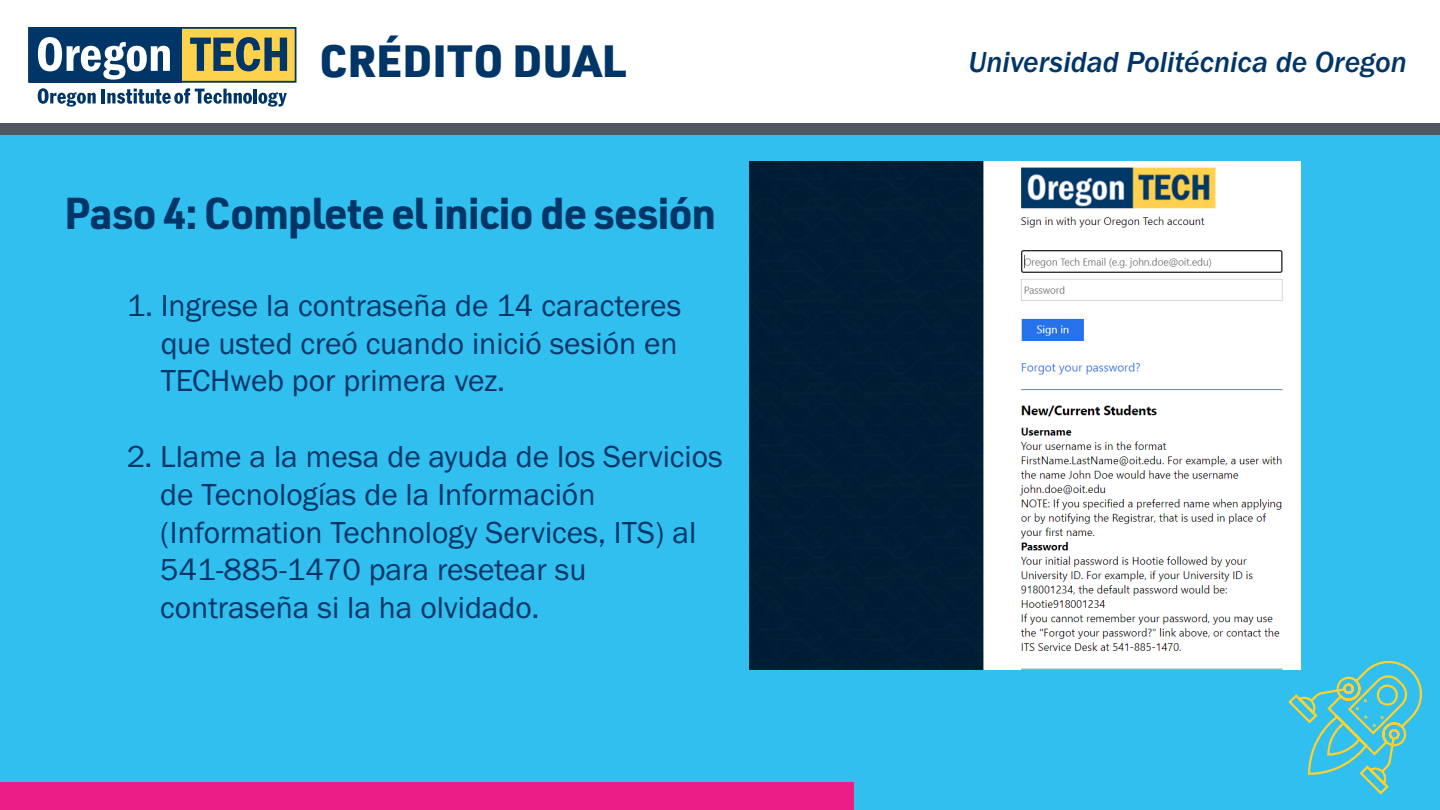
<style>
.page{position:relative;width:1440px;height:810px;background:#fff}
.page>*{position:absolute;margin:0;border:0;box-sizing:border-box;transform-origin:0 0}
.t1{font:900 45px "URWDIN";color:#003667}
.t2{font:700 43.5px "URWDIN";letter-spacing:-.03em;color:#003667}
.t3{font:31.5px/37.8px "Franklin Gothic URW Boo";color:#003667}
.t4{font:30px "Franklin Gothic URW Med Ita";color:#003667}
</style>
<div class="page">
<svg style="left:28px;top:27px;width:268px;height:80px"></svg>
<div style="left:0;top:123px;width:1440px;height:13px;background:#52575f"></div>
<div style="left:0;top:136px;width:1440px;height:674px;background:#30bfef"></div>
<div style="left:0;top:783px;width:853px;height:27px;background:#ed1d86"></div>
<svg style="left:1288px;top:656px;width:135px;height:139px"></svg>
<img style="left:749px;top:162px;width:551px;height:508px">
<p class="t1" style="left:320px;top:29px;width:308px">CRÉDITO DUAL</p>
<p class="t2" style="left:64px;top:184px;width:654px">Paso 4: Complete el inicio de sesión</p>
<p class="t3" style="left:161px;top:286px;width:522px;text-indent:-34px">1. Ingrese la contraseña de 14 caracteres que usted creó cuando inició sesión en<br>TECHweb por primera vez.</p>
<p class="t3" style="left:160px;top:437px;width:564px;text-indent:-33px">2. Llame a la mesa de ayuda de los Servicios de Tecnologías de la Información (Information Technology Services, ITS) al 541-885-1470 para resetear su contraseña si la ha olvidado.</p>
<p class="t4" style="left:968px;top:44px;width:440px">Universidad Politécnica de Oregon</p>
</div>
